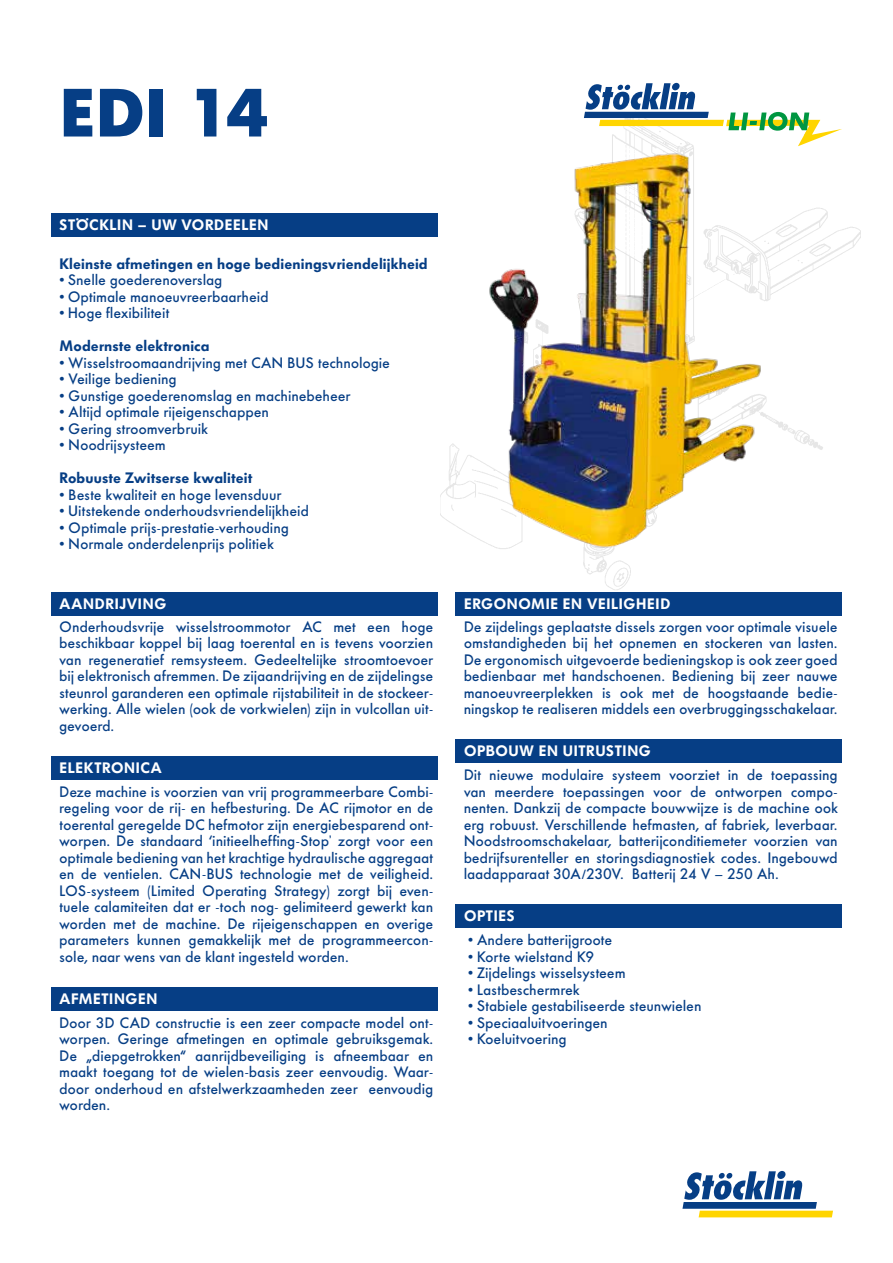
<style>
.page{position:relative;width:893px;height:1263px;background:#fff}
.page>*{position:absolute;margin:0;border:0;box-sizing:border-box;transform-origin:0 0}
.t1{font:700 67.5px "Futura BQ";color:#063e85}
.t2{font:500 15px/16.5px "Futura BQ";letter-spacing:.015em;color:#063e85;text-align:justify}
.t3{font:600 15px "Futura BQ";letter-spacing:.045em;color:#fff}
.t4{font:600 15px "Futura BQ";letter-spacing:.01em;color:#063e85}
</style>
<div class="page">
<img style="left:440px;top:146px;width:420px;height:444px">
<img style="left:471px;top:146px;width:306px;height:411px">
<svg style="left:584px;top:83px;width:258px;height:63px"></svg>
<svg style="left:682px;top:1171px;width:151px;height:46px"></svg>
<div style="left:51px;top:592px;width:386px;height:23px;background:#063e85"></div>
<div style="left:51px;top:756px;width:386px;height:24px;background:#063e85"></div>
<div style="left:51px;top:987px;width:386px;height:24px;background:#063e85"></div>
<div style="left:455px;top:592px;width:387px;height:23px;background:#063e85"></div>
<div style="left:455px;top:740px;width:387px;height:23px;background:#063e85"></div>
<div style="left:455px;top:905px;width:387px;height:23px;background:#063e85"></div>
<div style="left:51px;top:213px;width:386px;height:24px;background:#063e85"></div>
<h1 class="t1" style="left:60px;top:71px;width:211px">EDI 14</h1>
<p class="t3" style="left:60px;top:216px;width:211px">STÖCKLIN – UW VORDEELEN</p>
<p class="t4" style="left:60px;top:254px;width:370px">Kleinste afmetingen en hoge bedieningsvriendelijkheid</p>
<p class="t2" style="left:60px;top:272px;width:164px">• Snelle goederenoverslag</p>
<p class="t2" style="left:60px;top:288px;width:210px">• Optimale manoeuvreerbaarheid</p>
<p class="t2" style="left:60px;top:305px;width:111px">• Hoge flexibiliteit</p>
<p class="t4" style="left:60px;top:337px;width:152px">Modernste elektronica</p>
<p class="t2" style="left:60px;top:354px;width:332px">• Wisselstroomaandrijving met CAN BUS technologie</p>
<p class="t2" style="left:60px;top:371px;width:119px">• Veilige bediening</p>
<p class="t2" style="left:60px;top:387px;width:292px">• Gunstige goederenomslag en machinebeheer</p>
<p class="t2" style="left:60px;top:404px;width:211px">• Altijd optimale rijeigenschappen</p>
<p class="t2" style="left:60px;top:420px;width:150px">• Gering stroomverbruik</p>
<p class="t2" style="left:60px;top:437px;width:108px">• Noodrijsysteem</p>
<p class="t4" style="left:60px;top:469px;width:194px">Robuuste Zwitserse kwaliteit</p>
<p class="t2" style="left:60px;top:486px;width:223px">• Beste kwaliteit en hoge levensduur</p>
<p class="t2" style="left:60px;top:503px;width:251px">• Uitstekende onderhoudsvriendelijkheid</p>
<p class="t2" style="left:60px;top:519px;width:231px">• Optimale prijs-prestatie-verhouding</p>
<p class="t2" style="left:60px;top:536px;width:216px">• Normale onderdelenprijs politiek</p>
<p class="t3" style="left:60px;top:595px;width:108px">AANDRIJVING</p>
<p class="t2" style="left:60px;top:618px;width:375px">Onderhoudsvrije wisselstroommotor AC met een hoge beschikbaar koppel bij laag toerental en is tevens voorzien van regeneratief remsysteem. Gedeeltelijke stroomtoevoer bij elektronisch afremmen. De zijaandrijving en de zijdelingse steunrol garanderen een optimale rijstabiliteit in de stockeer&shy;werking. Alle wielen (ook de vorkwielen) zijn in vulcollan uit&shy;gevoerd.</p>
<p class="t3" style="left:60px;top:759px;width:104px">ELEKTRONICA</p>
<p class="t2" style="left:60px;top:783px;width:375px">Deze machine is voorzien van vrij programmeerbare Combi&shy;regeling voor de rij- en hefbesturing. De AC rijmotor en de toerental geregelde DC hefmotor zijn energiebesparend ont&shy;worpen. De standaard ‘initieelheffing-Stop’ zorgt voor een optimale bediening van het krachtige hydraulische aggregaat en de ventielen. CAN-BUS technologie met de veiligheid.<br>LOS-systeem (Limited Operating Strategy) zorgt bij even&shy;tuele calamiteiten dat er -toch nog- gelimiteerd gewerkt kan worden met de machine. De rijeigenschappen en overige parameters kunnen gemakkelijk met de programmeercon&shy;sole, naar wens van de klant ingesteld worden.</p>
<p class="t3" style="left:60px;top:990px;width:99px">AFMETINGEN</p>
<p class="t2" style="left:60px;top:1014px;width:375px">Door 3D CAD constructie is een zeer compacte model ont&shy;worpen. Geringe afmetingen en optimale gebruiksgemak.<br>De „diepgetrokken“ aanrijdbeveiliging is afneembaar en maakt toegang tot de wielen-basis zeer eenvoudig. Waar&shy;door onderhoud en afstelwerkzaamheden zeer eenvoudig worden.</p>
<p class="t3" style="left:464px;top:595px;width:208px">ERGONOMIE EN VEILIGHEID</p>
<p class="t2" style="left:464px;top:618px;width:375px">De zijdelings geplaatste dissels zorgen voor optimale visuele omstandigheden bij het opnemen en stockeren van lasten.<br>De ergonomisch uitgevoerde bedieningskop is ook zeer goed bedienbaar met handschoenen. Bediening bij zeer nauwe manoeuvreerplekken is ook met de hoogstaande bedie&shy;ningskop te realiseren middels een overbruggingsschakelaar.</p>
<p class="t3" style="left:464px;top:742px;width:188px">OPBOUW EN UITRUSTING</p>
<p class="t2" style="left:464px;top:767px;width:375px">Dit nieuwe modulaire systeem voorziet in de toepassing van meerdere toepassingen voor de ontworpen compo&shy;nenten. Dankzij de compacte bouwwijze is de machine ook erg robuust. Verschillende hefmasten, af fabriek, leverbaar.<br>Noodstroomschakelaar, batterijconditiemeter voorzien van bedrijfsurenteller en storingsdiagnostiek codes. Ingebouwd laadapparaat 30A/230V. Batterij 24 V – 250 Ah.</p>
<p class="t3" style="left:464px;top:907px;width:52px">OPTIES</p>
<p class="t2" style="left:468px;top:932px;width:146px">• Andere batterijgroote</p>
<p class="t2" style="left:468px;top:948px;width:128px">• Korte wielstand K9</p>
<p class="t2" style="left:468px;top:965px;width:159px">• Zijdelings wisselsysteem</p>
<p class="t2" style="left:468px;top:981px;width:113px">• Lastbeschermrek</p>
<p class="t2" style="left:468px;top:998px;width:235px">• Stabiele gestabiliseerde steunwielen</p>
<p class="t2" style="left:468px;top:1014px;width:141px">• Speciaaluitvoeringen</p>
<p class="t2" style="left:468px;top:1031px;width:100px">• Koeluitvoering</p>
</div>
